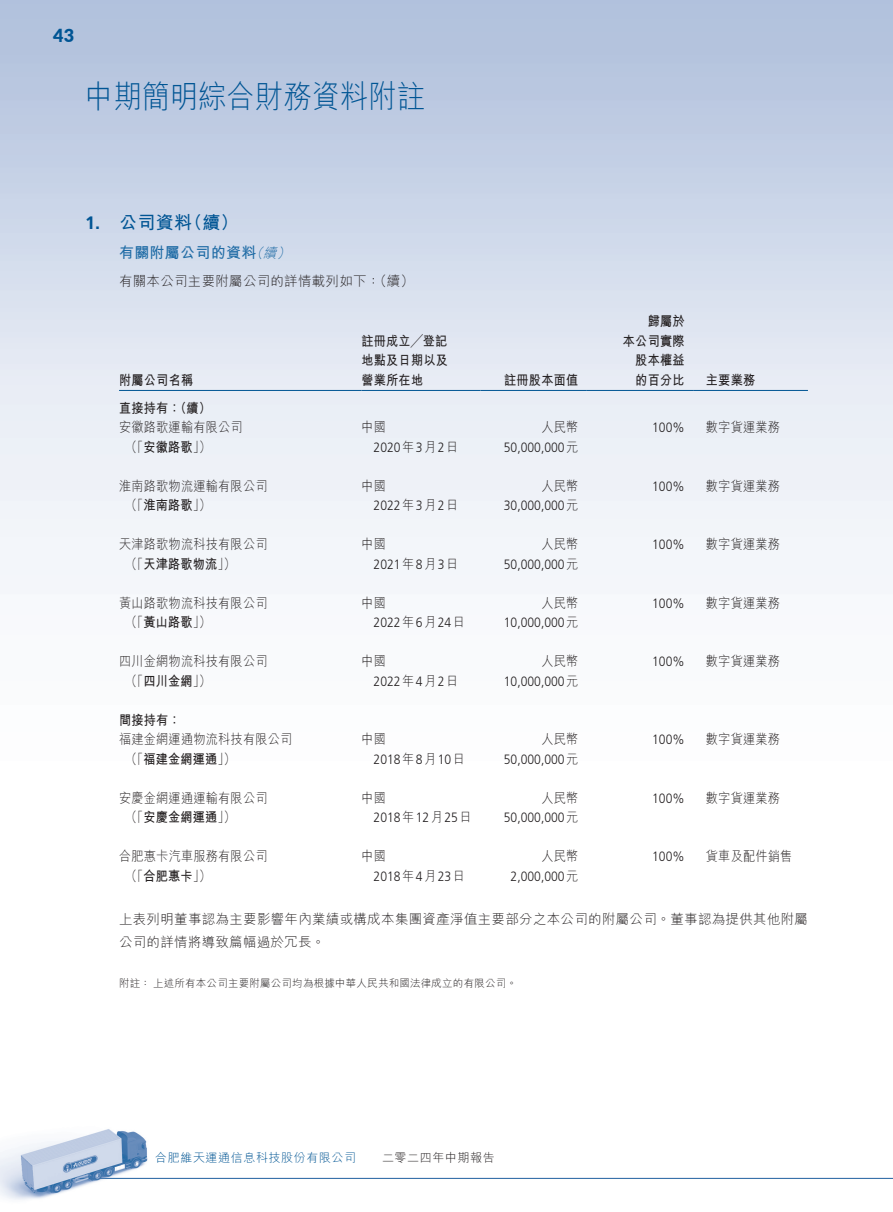
<style>
.page{position:relative;width:893px;height:1212px;background:#fff}
.page>*{position:absolute;margin:0;border:0;box-sizing:border-box;transform-origin:0 0}
.t1{font:300 31.5px "M Hei HK";color:#005594;scale:.9 1}
._01_H1{font:700 18px "M Hei HK";color:#005594}
.t2{font:900 18px "Lato";color:#005594}
._01_H1-2{font:700 18px "Frutiger LT Std";color:#005594}
._02_H2{font:700 15px "M Hei HK";letter-spacing:.02em;color:#1e6ba5}
._50_Table_txt{font:300 13.5px/19.5px "M Hei HK";letter-spacing:.02em;color:#231f20;scale:.9 1}
._50_Table_txt-2{font:300 13.5px/19.5px "Frutiger LT Std";color:#231f20;scale:.9 1}
._00_txt{font:300 13.5px/22.5px "M Hei HK";letter-spacing:.02em;color:#231f20}
._50_Table_txt-3{font:700 13.5px "M Hei HK";letter-spacing:.02em;color:#231f20;scale:.9 1}
._02_H2-2{font:italic 300 13.5px "M Hei HK";color:#1e6ba5}
.t3{font:300 12px "M Hei HK";letter-spacing:.05em;color:#005594}
.t4{font:300 12px "M Hei HK";letter-spacing:.05em;color:#231f20}
._06_Notes{font:300 10.5px "M Hei HK";letter-spacing:.02em;color:#231f20}
.s1{font-weight:700}
.s2{font-family:"M Hei HK"}
</style>
<div class="page">
<img style="left:0;top:0;width:893px;height:1200px">
<hr style="left:119px;top:390px;width:242px;height:1px;background:#005594">
<hr style="left:361px;top:390px;width:119px;height:1px;background:#005594">
<hr style="left:480px;top:390px;width:107px;height:1px;background:#005594">
<hr style="left:587px;top:390px;width:106px;height:1px;background:#005594">
<hr style="left:693px;top:390px;width:115px;height:1px;background:#005594">
<p class="t2" style="left:53px;top:22px;width:23px">43</p>
<p class="t1" style="left:85px;top:80px;width:380px">中期簡明綜合財務資料附註</p>
<p class="_01_H1-2" style="left:85px;top:212px;width:17px">1.</p>
<p class="_01_H1" style="left:185px;top:209px;width:55px">（續(</p>
<p class="_01_H1" style="left:119px;top:209px;width:75px">公司資料</p>
<p class="_02_H2" style="left:119px;top:241px;width:139px">有關附屬公司的資料</p>
<p class="_00_txt" style="left:119px;top:270px;width:296px">有關本公司主要附屬公司的詳情載列如下（：續(</p>
<p class="_02_H2-2" style="left:263px;top:246px;width:18px">續</p>
<p class="_02_H2-2" style="left:250px;top:246px;width:18px">（</p>
<p class="_02_H2-2" style="left:277px;top:246px;width:18px">(</p>
<p class="_50_Table_txt-3" style="left:119px;top:370px;width:84px">附屬公司名稱</p>
<p class="_50_Table_txt-3" style="left:361px;top:331px;width:97px">註冊成立╱登記</p>
<p class="_50_Table_txt-3" style="left:361px;top:350px;width:98px">地點及日期以及</p>
<p class="_50_Table_txt-3" style="left:361px;top:370px;width:70px">營業所在地</p>
<p class="_50_Table_txt-3" style="left:504px;top:370px;width:84px">註冊股本面值</p>
<p class="_50_Table_txt-3" style="left:119px;top:398px;width:104px">直接持有（：續(</p>
<p class="_50_Table_txt" style="left:125px;top:417px;width:132px;text-indent:-6px">安徽路歌運輸有限公司（「<span class="s1">安徽路歌</span> (「</p>
<p class="_50_Table_txt-2" style="left:374px;top:418px;width:95px;text-indent:-12px"><span class="s2">中國<br></span>2020<span class="s2">年</span>3<span class="s2">月</span>2<span class="s2">日</span></p>
<p class="_50_Table_txt" style="left:541px;top:417px;width:43px">人民幣</p>
<p class="_50_Table_txt-2" style="left:504px;top:438px;width:84px">50,000,000<span class="s2">元</span></p>
<p class="_50_Table_txt" style="left:125px;top:476px;width:160px;text-indent:-6px">淮南路歌物流運輸有限公司（「<span class="s1">淮南路歌</span> (「</p>
<p class="_50_Table_txt-2" style="left:374px;top:477px;width:95px;text-indent:-12px"><span class="s2">中國<br></span>2022<span class="s2">年</span>3<span class="s2">月</span>2<span class="s2">日</span></p>
<p class="_50_Table_txt" style="left:541px;top:476px;width:43px">人民幣</p>
<p class="_50_Table_txt-2" style="left:504px;top:496px;width:84px">30,000,000<span class="s2">元</span></p>
<p class="_50_Table_txt" style="left:125px;top:534px;width:160px;text-indent:-6px">天津路歌物流科技有限公司（「<span class="s1">天津路歌物流</span> (「</p>
<p class="_50_Table_txt-2" style="left:374px;top:535px;width:95px;text-indent:-12px"><span class="s2">中國<br></span>2021<span class="s2">年</span>8<span class="s2">月</span>3<span class="s2">日</span></p>
<p class="_50_Table_txt" style="left:541px;top:534px;width:43px">人民幣</p>
<p class="_50_Table_txt-2" style="left:504px;top:555px;width:84px">50,000,000<span class="s2">元</span></p>
<p class="_50_Table_txt" style="left:125px;top:593px;width:160px;text-indent:-6px">黃山路歌物流科技有限公司（「<span class="s1">黃山路歌</span> (「</p>
<p class="_50_Table_txt-2" style="left:374px;top:594px;width:103px;text-indent:-12px"><span class="s2">中國<br></span>2022<span class="s2">年</span>6<span class="s2">月</span>24<span class="s2">日</span></p>
<p class="_50_Table_txt" style="left:541px;top:593px;width:43px">人民幣</p>
<p class="_50_Table_txt-2" style="left:504px;top:613px;width:84px">10,000,000<span class="s2">元</span></p>
<p class="_50_Table_txt" style="left:125px;top:651px;width:160px;text-indent:-6px">四川金網物流科技有限公司（「<span class="s1">四川金網</span> (「</p>
<p class="_50_Table_txt-2" style="left:374px;top:652px;width:95px;text-indent:-12px"><span class="s2">中國<br></span>2022<span class="s2">年</span>4<span class="s2">月</span>2<span class="s2">日</span></p>
<p class="_50_Table_txt" style="left:541px;top:651px;width:43px">人民幣</p>
<p class="_50_Table_txt-2" style="left:504px;top:672px;width:84px">10,000,000<span class="s2">元</span></p>
<p class="_50_Table_txt-3" style="left:119px;top:710px;width:70px">間接持有：</p>
<p class="_50_Table_txt" style="left:125px;top:729px;width:187px;text-indent:-6px">福建金網運通物流科技有限公司（「<span class="s1">福建金網運通</span> (「</p>
<p class="_50_Table_txt-2" style="left:374px;top:730px;width:103px;text-indent:-12px"><span class="s2">中國<br></span>2018<span class="s2">年</span>8<span class="s2">月</span>10<span class="s2">日</span></p>
<p class="_50_Table_txt" style="left:541px;top:729px;width:43px">人民幣</p>
<p class="_50_Table_txt-2" style="left:504px;top:750px;width:84px">50,000,000<span class="s2">元</span></p>
<p class="_50_Table_txt" style="left:125px;top:788px;width:160px;text-indent:-6px">安慶金網運通運輸有限公司（「<span class="s1">安慶金網運通</span> (「</p>
<p class="_50_Table_txt-2" style="left:374px;top:789px;width:110px;text-indent:-12px"><span class="s2">中國<br></span>2018<span class="s2">年</span>12<span class="s2">月</span>25<span class="s2">日</span></p>
<p class="_50_Table_txt" style="left:541px;top:788px;width:43px">人民幣</p>
<p class="_50_Table_txt-2" style="left:504px;top:808px;width:84px">50,000,000<span class="s2">元</span></p>
<p class="_50_Table_txt" style="left:125px;top:846px;width:160px;text-indent:-6px">合肥惠卡汽車服務有限公司（「<span class="s1">合肥惠卡</span> (「</p>
<p class="_50_Table_txt-2" style="left:374px;top:847px;width:103px;text-indent:-12px"><span class="s2">中國<br></span>2018<span class="s2">年</span>4<span class="s2">月</span>23<span class="s2">日</span></p>
<p class="_50_Table_txt" style="left:541px;top:846px;width:43px">人民幣</p>
<p class="_50_Table_txt-2" style="left:511px;top:867px;width:77px">2,000,000<span class="s2">元</span></p>
<p class="_50_Table_txt-3" style="left:648px;top:311px;width:43px">歸屬於</p>
<p class="_50_Table_txt-3" style="left:623px;top:331px;width:70px">本公司實際</p>
<p class="_50_Table_txt-3" style="left:635px;top:350px;width:56px">股本權益</p>
<p class="_50_Table_txt-3" style="left:635px;top:370px;width:56px">的百分比</p>
<p class="_50_Table_txt-3" style="left:706px;top:370px;width:56px">主要業務</p>
<p class="_50_Table_txt-2" style="left:652px;top:418px;width:38px">100%</p>
<p class="_50_Table_txt" style="left:706px;top:417px;width:84px">數字貨運業務</p>
<p class="_50_Table_txt-2" style="left:652px;top:477px;width:38px">100%</p>
<p class="_50_Table_txt" style="left:706px;top:476px;width:84px">數字貨運業務</p>
<p class="_50_Table_txt-2" style="left:652px;top:535px;width:38px">100%</p>
<p class="_50_Table_txt" style="left:706px;top:534px;width:84px">數字貨運業務</p>
<p class="_50_Table_txt-2" style="left:652px;top:594px;width:38px">100%</p>
<p class="_50_Table_txt" style="left:706px;top:593px;width:84px">數字貨運業務</p>
<p class="_50_Table_txt-2" style="left:652px;top:652px;width:38px">100%</p>
<p class="_50_Table_txt" style="left:706px;top:651px;width:84px">數字貨運業務</p>
<p class="_50_Table_txt-2" style="left:652px;top:730px;width:38px">100%</p>
<p class="_50_Table_txt" style="left:706px;top:729px;width:84px">數字貨運業務</p>
<p class="_50_Table_txt-2" style="left:652px;top:789px;width:38px">100%</p>
<p class="_50_Table_txt" style="left:706px;top:788px;width:84px">數字貨運業務</p>
<p class="_50_Table_txt-2" style="left:652px;top:847px;width:38px">100%</p>
<p class="_50_Table_txt" style="left:706px;top:846px;width:98px">貨車及配件銷售</p>
<p class="_00_txt" style="left:119px;top:908px;width:690px">上表列明董事認為主要影響年內業績或構成本集團資產淨值主要部分之本公司的附屬公司。董事認為提供其他附屬公司的詳情將導致篇幅過於冗長。</p>
<p class="_06_Notes" style="left:119px;top:978px;width:399px">附註：上述所有本公司主要附屬公司均為根據中華人民共和國法律成立的有限公司。</p>
<p class="t3" style="left:155px;top:1152px;width:203px">合肥維天運通信息科技股份有限公司</p>
<p class="t4" style="left:382px;top:1152px;width:114px">二零二四年中期報告</p>
</div>
